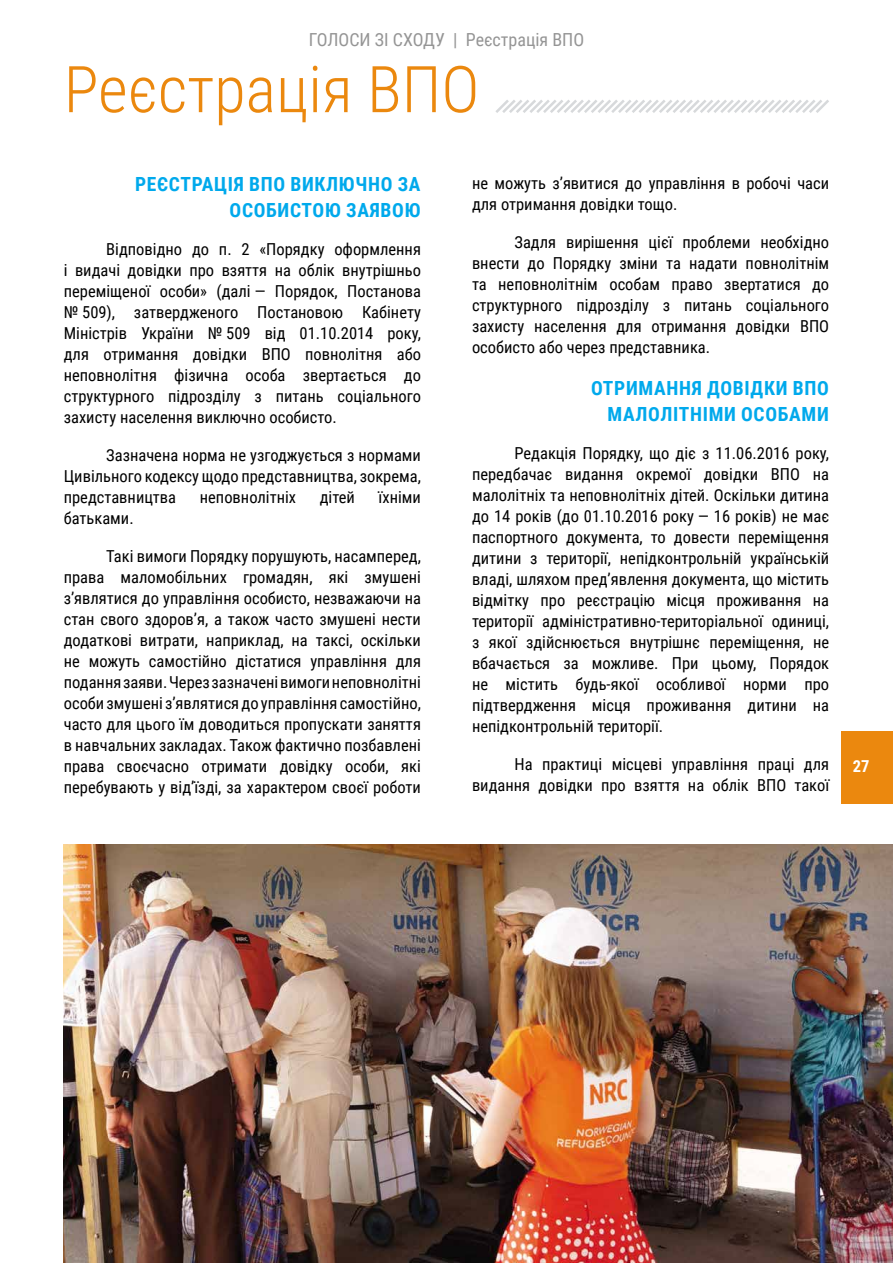
<style>
.page{position:relative;width:893px;height:1263px;background:#fff}
.page>*{position:absolute;margin:0;border:0;box-sizing:border-box;transform-origin:0 0}
.t1{font:300 64.5px "Roboto Condensed";color:#eb880e}
.t2{font:700 19.5px/25.5px "Roboto Condensed";letter-spacing:.035em;color:#00a9ec;text-align:right}
.t3{font:18px "Roboto Condensed";color:#959595}
.t4{font:16.5px/21px "Roboto Condensed";color:#000;text-align:justify}
.t5{font:700 16.5px "Roboto Condensed";color:#fff}
</style>
<div class="page">
<div style="left:842px;top:731px;width:51px;height:73px;background:#eb880e"></div>
<img style="left:64px;top:844px;width:829px;height:419px">
<svg style="left:495px;top:100px;width:334px;height:13px"></svg>
<p class="t3" style="left:309px;top:27px;width:277px">ГОЛОСИ ЗІ СХОДУ | Реєстрація ВПО</p>
<h1 class="t1" style="left:64px;top:44px;width:417px">Реєстрація ВПО</h1>
<p class="t2" style="left:135px;top:171px;width:287px">РЕЄСТРАЦІЯ ВПО ВИКЛЮЧНО ЗА<br>ОСОБИСТОЮ ЗАЯВОЮ</p>
<p class="t4" style="left:64px;top:238px;width:359px;text-indent:43px">Відповідно до п. 2 «Порядку оформлення і видачі довідки про взяття на облік внутрішньо переміщеної особи» (далі — Порядок, Постанова № 509), затвердженого Постановою Кабінету Міністрів України № 509 від 01.10.2014 року, для отримання довідки ВПО повнолітня або неповнолітня фізична особа звертається до структурного підрозділу з питань соціального захисту населення виключно особисто.</p>
<p class="t4" style="left:64px;top:444px;width:359px;text-indent:43px">Зазначена норма не узгоджується з нормами Цивільного кодексу щодо представництва, зокрема, представництва</p>
<p class="t4" style="left:200px;top:486px;width:98px">неповнолітніх</p>
<p class="t4" style="left:320px;top:486px;width:37px">дітей</p>
<p class="t4" style="left:379px;top:486px;width:44px">їхніми</p>
<p class="t4" style="left:64px;top:507px;width:71px">батьками.</p>
<p class="t4" style="left:64px;top:545px;width:359px;text-indent:43px">Такі вимоги Порядку порушують, насамперед, права маломобільних громадян, які змушені з’являтися до управління особисто, незважаючи на стан свого здоров’я, а також часто змушені нести додаткові витрати, наприклад, на таксі, оскільки не можуть самостійно дістатися управління для подання заяви. Через зазначені вимоги неповнолітні особи змушені з’являтися до управління самостійно, часто для цього їм доводиться пропускати заняття в навчальних закладах. Також фактично позбавлені права своєчасно отримати довідку особи, які перебувають у від’їзді, за характером своєї роботи</p>
<p class="t4" style="left:472px;top:172px;width:359px">не можуть з’явитися до управління в робочі часи для отримання довідки тощо.</p>
<p class="t4" style="left:472px;top:231px;width:359px;text-indent:43px">Задля вирішення цієї проблеми необхідно внести до Порядку зміни та надати повнолітнім та неповнолітнім особам право звертатися до структурного підрозділу з питань соціального захисту населення для отримання довідки ВПО особисто або через представника.</p>
<p class="t2" style="left:591px;top:375px;width:239px">ОТРИМАННЯ ДОВІДКИ ВПО<br>МАЛОЛІТНІМИ ОСОБАМИ</p>
<p class="t4" style="left:472px;top:442px;width:359px;text-indent:43px">Редакція Порядку, що діє з 11.06.2016 року, передбачає видання окремої довідки ВПО на малолітніх та неповнолітніх дітей. Оскільки дитина до 14 років (до 01.10.2016 року — 16 років) не має паспортного документа, то довести переміщення дитини з території, непідконтрольній українській владі, шляхом пред’явлення документа, що містить відмітку про реєстрацію місця проживання на території адміністративно-територіальної одиниці, з якої здійснюється внутрішнє переміщення, не вбачається за можливе. При цьому, Порядок не містить будь-якої особливої норми про підтвердження місця проживання дитини на непідконтрольній території.</p>
<p class="t4" style="left:472px;top:753px;width:359px;text-align:right">На практиці місцеві управління праці для видання довідки про взяття на облік ВПО такої</p>
<p class="t5" style="left:853px;top:754px;width:18px">27</p>
</div>
